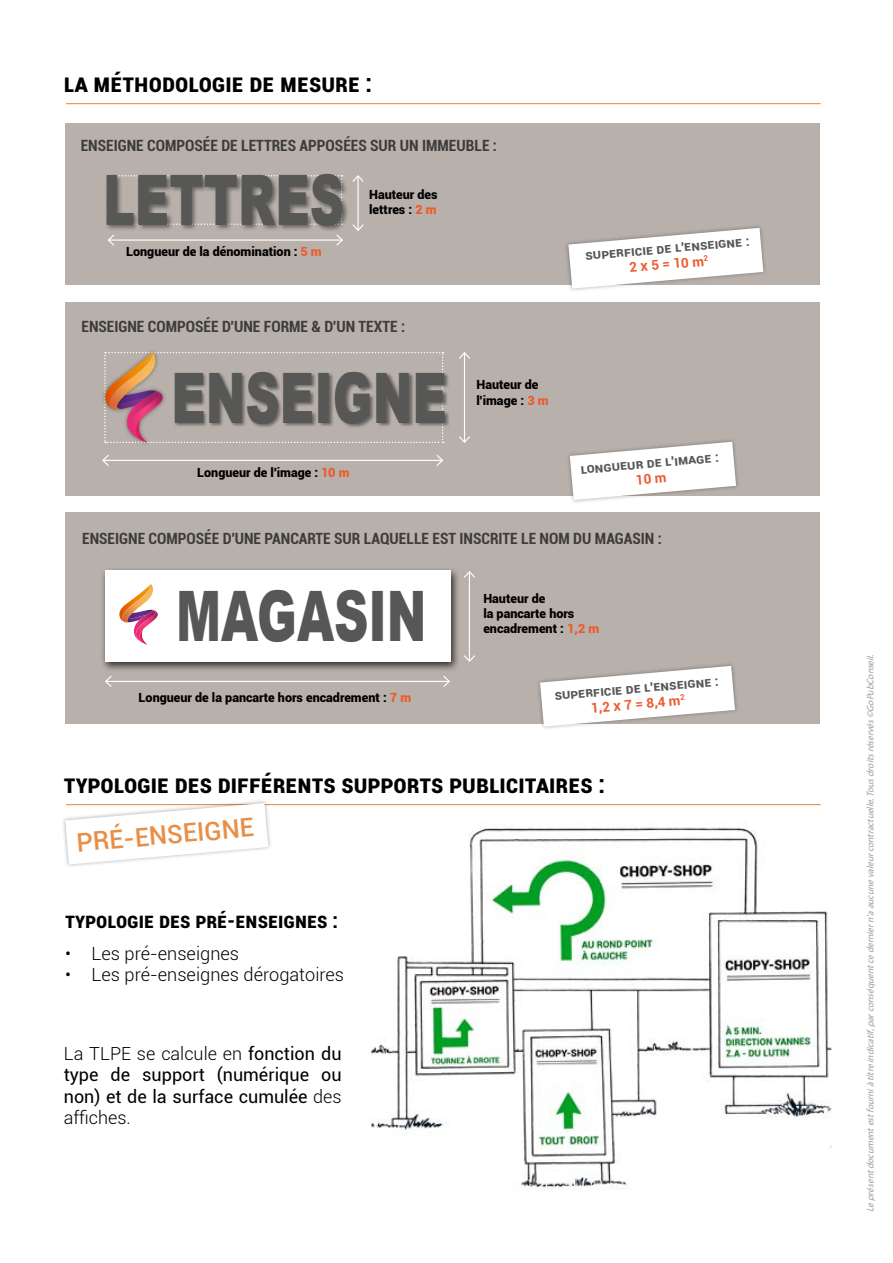
<style>
.page{position:relative;width:893px;height:1263px;background:#fff}
.page>*{position:absolute;margin:0;border:0;box-sizing:border-box;transform-origin:0 0}
.t1{font:900 69.6px "Arial";color:#575756;scale:.68 1}
.t2{font:500 25.65px "Roboto";color:#e88f47}
.t3{font:700 condensed 25.5px "Roboto";color:#000}
.t4{font:700 condensed 21.6px "Roboto";color:#000}
.t5{font:300 18.3px "Roboto";color:#000}
.t6{font:18px/21.6px "Roboto";color:#000;text-align:justify}
.t7{font:700 condensed 15.45px "Roboto";color:#3c3c3b}
.t8{font:700 13.5px/15.9px "Roboto";color:#575756;text-align:center}
.t9{font:900 12.6px/15.1px "Roboto";color:#000}
.t10{font:italic 9.45px "Myriad Pro";color:#9d9d9c}
.s1{color:#eb5c2e}
.s2{font-weight:300}
</style>
<div class="page">
<img style="left:371px;top:827px;width:460px;height:364px">
<hr style="left:66px;top:804px;width:755px;height:1px;background:#e88f47">
<hr style="left:66px;top:103px;width:755px;height:1px;background:#e88f47">
<div style="left:61px;top:799px;width:212px;height:69px;background:#000;opacity:.3"></div>
<svg style="left:65px;top:803px;width:203px;height:61px"></svg>
<div style="left:65px;top:123px;width:754px;height:162px;background:#b8b0ab"></div>
<div style="left:106px;top:174px;width:243px;height:58px;background:#000;opacity:.43"></div>
<hr style="left:108px;top:239px;width:234px;height:2px;background:#fff">
<svg style="left:108px;top:234px;width:8px;height:12px"></svg>
<svg style="left:335px;top:234px;width:8px;height:12px"></svg>
<hr style="left:357px;top:176px;width:2px;height:54px;background:#fff">
<svg style="left:352px;top:175px;width:12px;height:8px"></svg>
<svg style="left:352px;top:223px;width:12px;height:8px"></svg>
<div style="left:564px;top:224px;width:203px;height:69px;background:#000;opacity:.3"></div>
<svg style="left:568px;top:228px;width:195px;height:61px"></svg>
<div style="left:65px;top:302px;width:754px;height:194px;background:#b8b0ab"></div>
<hr style="left:103px;top:460px;width:339px;height:1px;background:#fff">
<svg style="left:102px;top:455px;width:8px;height:11px"></svg>
<svg style="left:435px;top:455px;width:8px;height:11px"></svg>
<hr style="left:464px;top:353px;width:1px;height:89px;background:#fff">
<svg style="left:459px;top:352px;width:11px;height:7px"></svg>
<svg style="left:459px;top:436px;width:11px;height:7px"></svg>
<div style="left:174px;top:372px;width:276px;height:56px;background:#000;opacity:.43"></div>
<svg style="left:104px;top:352px;width:340px;height:91px"></svg>
<img style="left:128px;top:352px;width:26px;height:28px">
<div style="left:566px;top:438px;width:174px;height:66px;background:#000;opacity:.3"></div>
<div style="left:65px;top:512px;width:754px;height:211px;background:#b8b0ab"></div>
<hr style="left:106px;top:681px;width:343px;height:1px;background:#fff">
<svg style="left:105px;top:676px;width:8px;height:11px"></svg>
<svg style="left:442px;top:676px;width:8px;height:11px"></svg>
<hr style="left:469px;top:572px;width:1px;height:89px;background:#fff">
<svg style="left:464px;top:571px;width:11px;height:8px"></svg>
<svg style="left:464px;top:654px;width:11px;height:8px"></svg>
<div style="left:100px;top:567px;width:360px;height:105px;background:#000;opacity:.75"></div>
<div style="left:105px;top:571px;width:345px;height:91px;background:#fff"></div>
<svg style="left:119px;top:584px;width:39px;height:61px"></svg>
<img style="left:134px;top:584px;width:17px;height:19px">
<div style="left:536px;top:662px;width:202px;height:69px;background:#000;opacity:.3"></div>
<svg style="left:540px;top:666px;width:195px;height:61px"></svg>
<svg style="left:570px;top:442px;width:166px;height:58px"></svg>
<h3 class="t3" style="left:64px;top:65px;width:310px">la méthodologie de mesure :</h3>
<p class="t7" style="left:81px;top:135px;width:418px">ENSEIGNE COMPOSÉE DE LETTRES APPOSÉES SUR UN IMMEUBLE :</p>
<p class="t9" style="left:369px;top:186px;width:70px">Hauteur des lettres : <span class="s1">2 m</span></p>
<p class="t9" style="left:126px;top:244px;width:197px">Longueur de la dénomination : <span class="s1">5 m</span></p>
<p class="t8" style="left:585px;top:247px;width:166px;rotate:-5deg">Superficie de l'enseigne :<br><span class="s1">2 x 5 = 10 m</span><sup>2</sup></p>
<h1 class="t1" style="left:103px;top:150px;width:356px">LETTRES</h1>
<p class="t7" style="left:81px;top:316px;width:325px">ENSEIGNE COMPOSÉE D'UNE FORME &amp; D'UN TEXTE :</p>
<h1 class="t1" style="left:171px;top:347px;width:407px">ENSEIGNE</h1>
<p class="t9" style="left:197px;top:464px;width:154px">Longueur de l'image : <span class="s1">10 m</span></p>
<p class="t9" style="left:476px;top:377px;width:74px">Hauteur de l'image : <span class="s1">3 m</span></p>
<p class="t8" style="left:580px;top:461px;width:140px;rotate:-5deg">longueur de l'image :</p>
<p class="t7" style="left:82px;top:528px;width:581px">ENSEIGNE COMPOSÉE D'UNE PANCARTE SUR LAQUELLE EST INSCRITE LE NOM DU MAGASIN :</p>
<h1 class="t1" style="left:176px;top:566px;width:370px">MAGASIN</h1>
<p class="t9" style="left:139px;top:689px;width:274px">Longueur de la pancarte hors encadrement : <span class="s1">7 m</span></p>
<p class="t9" style="left:483px;top:590px;width:118px">Hauteur de<br>la pancarte hors encadrement : <span class="s1">1,2 m</span></p>
<p class="t8" style="left:554px;top:687px;width:166px;rotate:-5deg">Superficie de l'enseigne :<br><span class="s1">1,2 x 7 = 8,4 m</span><sup>2</sup></p>
<h3 class="t3" style="left:64px;top:766px;width:543px">typologie des différents supports publicitaires :</h3>
<h2 class="t2" style="left:75px;top:825px;width:179px;rotate:-5deg">PRÉ-ENSEIGNE</h2>
<h3 class="t4" style="left:65px;top:905px;width:274px">typologie des pré-enseignes :</h3>
<h3 class="t5" style="left:65px;top:940px;width:175px">• Les pré-enseignes</h3>
<h3 class="t5" style="left:65px;top:962px;width:280px">• Les pré-enseignes dérogatoires</h3>
<h3 class="t6" style="left:64px;top:1042px;width:279px"><span class="s2">La TLPE se calcule en</span> fonction du type de support (numérique ou non) et de la surface cumulée <span class="s2">des affiches.</span></h3>
<p class="t10" style="left:865px;top:1212px;width:562px;rotate:-90deg">Leprésentdocumentestfourniàtitreindicatif,parconséquentcederniern'aaucunevaleurcontractuelle.Tousdroitsréservés©GoPubConseil.</p>
</div>
